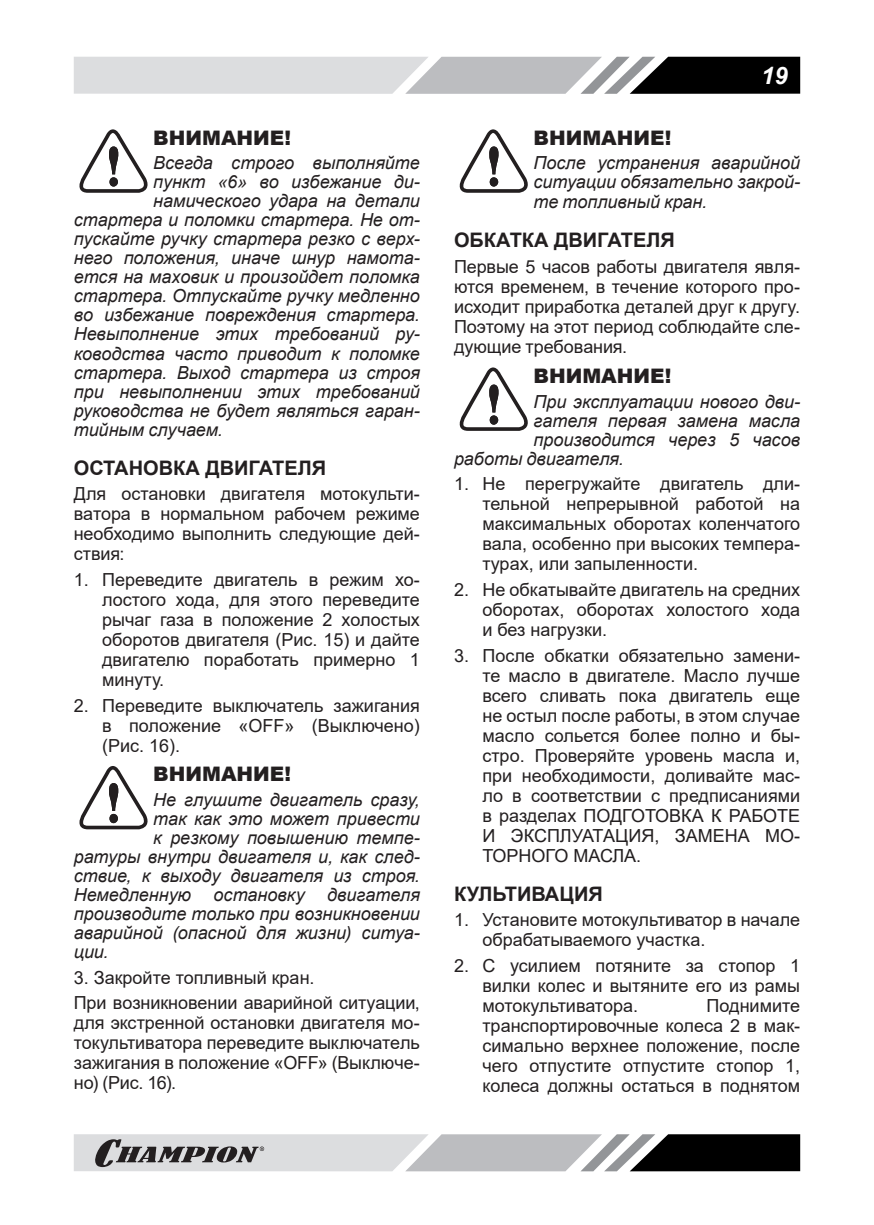
<style>
.page{position:relative;width:874px;height:1225px;background:#fff}
.page>*{position:absolute;margin:0;border:0;box-sizing:border-box;transform-origin:0 0}
.t1{font:italic 700 24px "Arial";color:#fff}
.t2{font:700 20px "Arial";color:#231f20}
.t3{font:900 20px "Arial";color:#231f20}
.p_list{font:18px/20px "Arial";color:#231f20;text-align:justify}
.p{font:italic 18px/19.6px "Arial";color:#231f20;text-align:justify}
</style>
<div class="page">
<svg style="left:74px;top:57px;width:725px;height:37px;background:#a7a8aa"></svg>
<svg style="left:74px;top:1134px;width:725px;height:37px;background:#9c9d9e"></svg>
<svg style="left:79px;top:129px;width:69px;height:64px"></svg>
<svg style="left:79px;top:766px;width:69px;height:63px"></svg>
<svg style="left:459px;top:129px;width:69px;height:64px"></svg>
<svg style="left:459px;top:367px;width:69px;height:64px"></svg>
<p class="t3" style="left:153px;top:123px;width:139px">ВНИМАНИЕ!</p>
<p class="p" style="left:153px;top:154px;width:268px">Всегда строго выполняйте</p>
<p class="p" style="left:153px;top:173px;width:268px">пункт «6» во избежание ди-</p>
<p class="p" style="left:153px;top:192px;width:268px">намического удара на детали</p>
<p class="p" style="left:74px;top:211px;width:347px">стартера и поломки стартера. Не от-</p>
<p class="p" style="left:74px;top:230px;width:347px">пускайте ручку стартера резко с верх-</p>
<p class="p" style="left:74px;top:249px;width:347px">него положения, иначе шнур намота-</p>
<p class="p" style="left:74px;top:268px;width:347px">ется на маховик и произойдет поломка</p>
<p class="p" style="left:74px;top:287px;width:347px">стартера. Отпускайте ручку медленно</p>
<p class="p" style="left:74px;top:306px;width:347px">во избежание повреждения стартера.</p>
<p class="p" style="left:74px;top:325px;width:347px">Невыполнение этих требований ру-</p>
<p class="p" style="left:74px;top:344px;width:347px">ководства часто приводит к поломке</p>
<p class="p" style="left:74px;top:363px;width:347px">стартера. Выход стартера из строя</p>
<p class="p" style="left:74px;top:382px;width:347px">при невыполнении этих требований</p>
<p class="p" style="left:74px;top:401px;width:347px">руководства не будет являться гаран-</p>
<p class="p" style="left:74px;top:420px;width:150px">тийным случаем.</p>
<p class="t2" style="left:74px;top:453px;width:254px">ОСТАНОВКА ДВИГАТЕЛЯ</p>
<p class="p_list" style="left:74px;top:484px;width:347px">Для остановки двигателя мотокульти&shy;ватора в нормальном рабочем режиме необходимо выполнить следующие дей&shy;ствия:</p>
<p class="p_list" style="left:102px;top:569px;width:319px;text-indent:-28px">1. Переведите двигатель в режим хо&shy;лостого хода, для этого переведите рычаг газа в положение 2 холостых оборотов двигателя (Рис. 15) и дайте двигателю поработать примерно 1 минуту.</p>
<p class="p_list" style="left:102px;top:695px;width:319px;text-indent:-28px">2. Переведите выключатель зажигания в положение «OFF» (Выключено) (Рис. 16).</p>
<p class="t3" style="left:153px;top:759px;width:139px">ВНИМАНИЕ!</p>
<p class="p" style="left:153px;top:790px;width:268px">Не глушите двигатель сразу,</p>
<p class="p" style="left:153px;top:809px;width:268px">так как это может привести</p>
<p class="p" style="left:153px;top:828px;width:268px">к резкому повышению темпе-</p>
<p class="p" style="left:74px;top:847px;width:347px">ратуры внутри двигателя и, как след-</p>
<p class="p" style="left:74px;top:866px;width:347px">ствие, к выходу двигателя из строя.</p>
<p class="p" style="left:74px;top:885px;width:347px">Немедленную остановку двигателя</p>
<p class="p" style="left:74px;top:904px;width:347px">производите только при возникновении</p>
<p class="p" style="left:74px;top:923px;width:347px">аварийной (опасной для жизни) ситуа-</p>
<p class="p" style="left:74px;top:942px;width:36px">ции.</p>
<p class="p_list" style="left:74px;top:967px;width:242px">3. Закройте топливный кран.</p>
<p class="p_list" style="left:74px;top:993px;width:347px">При возникновении аварийной ситуации, для экстренной остановки двигателя мо&shy;токультиватора переведите выключатель зажигания в положение «OFF» (Выключе&shy;но) (Рис. 16).</p>
<h1 class="t1" style="left:760px;top:59px;width:28px">19</h1>
<p class="t3" style="left:533px;top:123px;width:139px">ВНИМАНИЕ!</p>
<p class="p" style="left:533px;top:154px;width:268px">После устранения аварийной ситуации обязательно закрой&shy;те топливный кран.</p>
<p class="t2" style="left:454px;top:226px;width:222px">ОБКАТКА ДВИГАТЕЛЯ</p>
<p class="p_list" style="left:454px;top:257px;width:347px">Первые 5 часов работы двигателя явля&shy;ются временем, в течение которого про&shy;исходит приработка деталей друг к другу.<br>Поэтому на этот период соблюдайте сле&shy;дующие требования.</p>
<p class="t3" style="left:533px;top:361px;width:139px">ВНИМАНИЕ!</p>
<p class="p" style="left:533px;top:392px;width:268px">При эксплуатации нового дви-</p>
<p class="p" style="left:533px;top:411px;width:268px">гателя первая замена масла</p>
<p class="p" style="left:533px;top:430px;width:268px">производится через 5 часов</p>
<p class="p" style="left:454px;top:449px;width:171px">работы двигателя.</p>
<p class="p_list" style="left:482px;top:474px;width:319px;text-indent:-28px">1. Не перегружайте двигатель дли&shy;тельной непрерывной работой на максимальных оборотах коленчатого вала, особенно при высоких темпера&shy;турах, или запыленности.</p>
<p class="p_list" style="left:482px;top:579px;width:319px;text-indent:-28px">2. Не обкатывайте двигатель на средних оборотах, оборотах холостого хода и без нагрузки.</p>
<p class="p_list" style="left:482px;top:645px;width:319px;text-indent:-28px">3. После обкатки обязательно замени&shy;те масло в двигателе. Масло лучше всего сливать пока двигатель еще не остыл после работы, в этом случае масло сольется более полно и бы&shy;стро. Проверяйте уровень масла и, при необходимости, доливайте мас&shy;ло в соответствии с предписаниями в разделах ПОДГОТОВКА К РАБОТЕ И ЭКСПЛУАТАЦИЯ, ЗАМЕНА МО-ТОРНОГО МАСЛА.</p>
<p class="t2" style="left:454px;top:879px;width:150px">КУЛЬТИВАЦИЯ</p>
<p class="p_list" style="left:482px;top:910px;width:319px;text-indent:-28px">1. Установите мотокультиватор в начале обрабатываемого участка.</p>
<p class="p_list" style="left:482px;top:955px;width:319px;text-indent:-28px">2. С усилием потяните за стопор 1 вилки колес и вытяните его из рамы мотокультиватора.</p>
<p class="p_list" style="left:482px;top:995px;width:319px;text-indent:224px">Поднимите транспортировочные колеса 2 в мак&shy;симально верхнее положение, после чего отпустите отпустите стопор 1, колеса должны остаться в поднятом</p>
</div>
